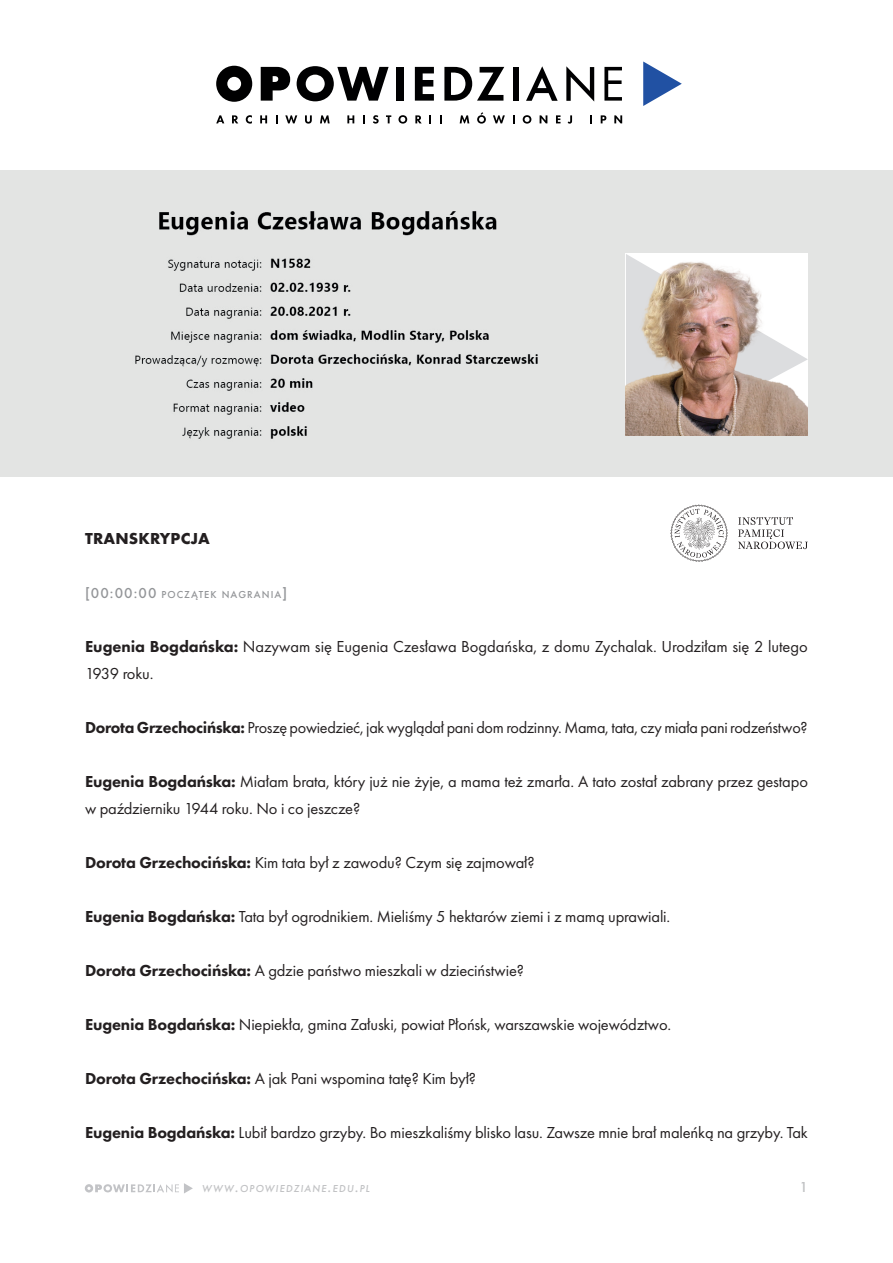
<style>
.page{position:relative;width:893px;height:1263px;background:#fff}
.page>*{position:absolute;margin:0;border:0;box-sizing:border-box;transform-origin:0 0}
.t1{font:16.5px/27px "Futura PT";letter-spacing:-.01em;color:#231f20}
.t2{font:700 16.5px "Futura PT";letter-spacing:.01em;color:#231f20}
.t3{font:500 15px "Futura PT";color:#c1c2c4}
.t4{font:500 10.5px "Futura PT";letter-spacing:.105em;color:#939598}
.t5{font:italic 500 10.5px "Futura PT";letter-spacing:.105em;color:#c1c2c4}
.s1{font-size:15px}
.s2{font-weight:800}
</style>
<div class="page">
<svg style="left:85px;top:1183px;width:108px;height:10px"></svg>
<div style="left:0;top:171px;width:893px;height:306px;background:#e3e4e3"></div>
<svg style="left:261px;top:67px;width:29px;height:34px"></svg>
<svg style="left:297px;top:66px;width:92px;height:35px"></svg>
<div style="left:396px;top:67px;width:8px;height:34px;background:#000001"></div>
<svg style="left:415px;top:67px;width:19px;height:34px"></svg>
<svg style="left:444px;top:67px;width:60px;height:34px"></svg>
<div style="left:513px;top:67px;width:5px;height:34px;background:#000001"></div>
<svg style="left:526px;top:66px;width:32px;height:35px"></svg>
<svg style="left:566px;top:66px;width:28px;height:36px"></svg>
<svg style="left:604px;top:67px;width:18px;height:34px"></svg>
<svg style="left:643px;top:61px;width:39px;height:45px"></svg>
<svg style="left:216px;top:66px;width:36px;height:36px"></svg>
<svg style="left:216px;top:115px;width:8px;height:8px"></svg>
<svg style="left:232px;top:115px;width:6px;height:8px"></svg>
<svg style="left:246px;top:115px;width:6px;height:9px"></svg>
<svg style="left:260px;top:115px;width:7px;height:8px"></svg>
<svg style="left:276px;top:115px;width:2px;height:8px"></svg>
<svg style="left:285px;top:115px;width:12px;height:8px"></svg>
<svg style="left:305px;top:115px;width:7px;height:9px"></svg>
<svg style="left:320px;top:115px;width:10px;height:8px"></svg>
<svg style="left:347px;top:115px;width:7px;height:8px"></svg>
<svg style="left:363px;top:115px;width:2px;height:8px"></svg>
<svg style="left:373px;top:115px;width:6px;height:9px"></svg>
<svg style="left:386px;top:115px;width:5px;height:8px"></svg>
<svg style="left:398px;top:115px;width:9px;height:9px"></svg>
<svg style="left:415px;top:115px;width:7px;height:8px"></svg>
<svg style="left:440px;top:115px;width:2px;height:8px"></svg>
<svg style="left:460px;top:115px;width:9px;height:8px"></svg>
<svg style="left:477px;top:112px;width:9px;height:12px"></svg>
<svg style="left:493px;top:115px;width:12px;height:8px"></svg>
<svg style="left:523px;top:115px;width:8px;height:9px"></svg>
<svg style="left:540px;top:115px;width:7px;height:8px"></svg>
<svg style="left:556px;top:115px;width:4px;height:8px"></svg>
<svg style="left:568px;top:115px;width:4px;height:9px"></svg>
<svg style="left:590px;top:115px;width:2px;height:8px"></svg>
<svg style="left:601px;top:115px;width:5px;height:8px"></svg>
<svg style="left:614px;top:115px;width:8px;height:8px"></svg>
<svg style="left:670px;top:505px;width:58px;height:57px"></svg>
<svg style="left:738px;top:517px;width:70px;height:32px"></svg>
<img style="left:626px;top:254px;width:182px;height:182px">
<p class="t2" style="left:85px;top:528px;width:126px">TRANSKRYPCJA</p>
<p class="t4" style="left:85px;top:588px;width:204px"><span class="s1">[00:00:00</span> POCZĄTEK NAGRANIA<span class="s1">]</span></p>
<p class="t1" style="left:85px;top:633px;width:724px"><span class="s2">Eugenia Bogdańska:</span> Nazywam się Eugenia Czesława Bogdańska, z domu Zychalak. Urodziłam się 2 lutego<br>1939 roku.</p>
<p class="t1" style="left:85px;top:714px;width:724px"><span class="s2">Dorota Grzechocińska:</span> Proszę powiedzieć, jak wyglądał pani dom rodzinny. Mama, tata, czy miała pani rodzeństwo?</p>
<p class="t1" style="left:85px;top:768px;width:724px"><span class="s2">Eugenia Bogdańska:</span> Miałam brata, który już nie żyje, a mama też zmarła. A tato został zabrany przez gestapo w październiku 1944 roku. No i co jeszcze?</p>
<p class="t1" style="left:85px;top:849px;width:451px"><span class="s2">Dorota Grzechocińska:</span> Kim tata był z zawodu? Czym się zajmował?</p>
<p class="t1" style="left:85px;top:903px;width:587px"><span class="s2">Eugenia Bogdańska:</span> Tata był ogrodnikiem. Mieliśmy 5 hektarów ziemi i z mamą uprawiali.</p>
<p class="t1" style="left:85px;top:957px;width:440px"><span class="s2">Dorota Grzechocińska:</span> A gdzie państwo mieszkali w dzieciństwie?</p>
<p class="t1" style="left:85px;top:1011px;width:588px"><span class="s2">Eugenia Bogdańska:</span> Niepiekła, gmina Załuski, powiat Płońsk, warszawskie województwo.</p>
<p class="t1" style="left:85px;top:1065px;width:393px"><span class="s2">Dorota Grzechocińska:</span> A jak Pani wspomina tatę? Kim był?</p>
<p class="t1" style="left:85px;top:1119px;width:724px"><span class="s2">Eugenia Bogdańska:</span> Lubił bardzo grzyby. Bo mieszkaliśmy blisko lasu. Zawsze mnie brał maleńką na grzyby. Tak</p>
<p class="t5" style="left:202px;top:1182px;width:169px">WWW<span class="s1">.</span>OPOWIEDZIANE<span class="s1">.</span>EDU<span class="s1">.</span>PL</p>
<p class="t3" style="left:799px;top:1178px;width:10px">1</p>
</div>
